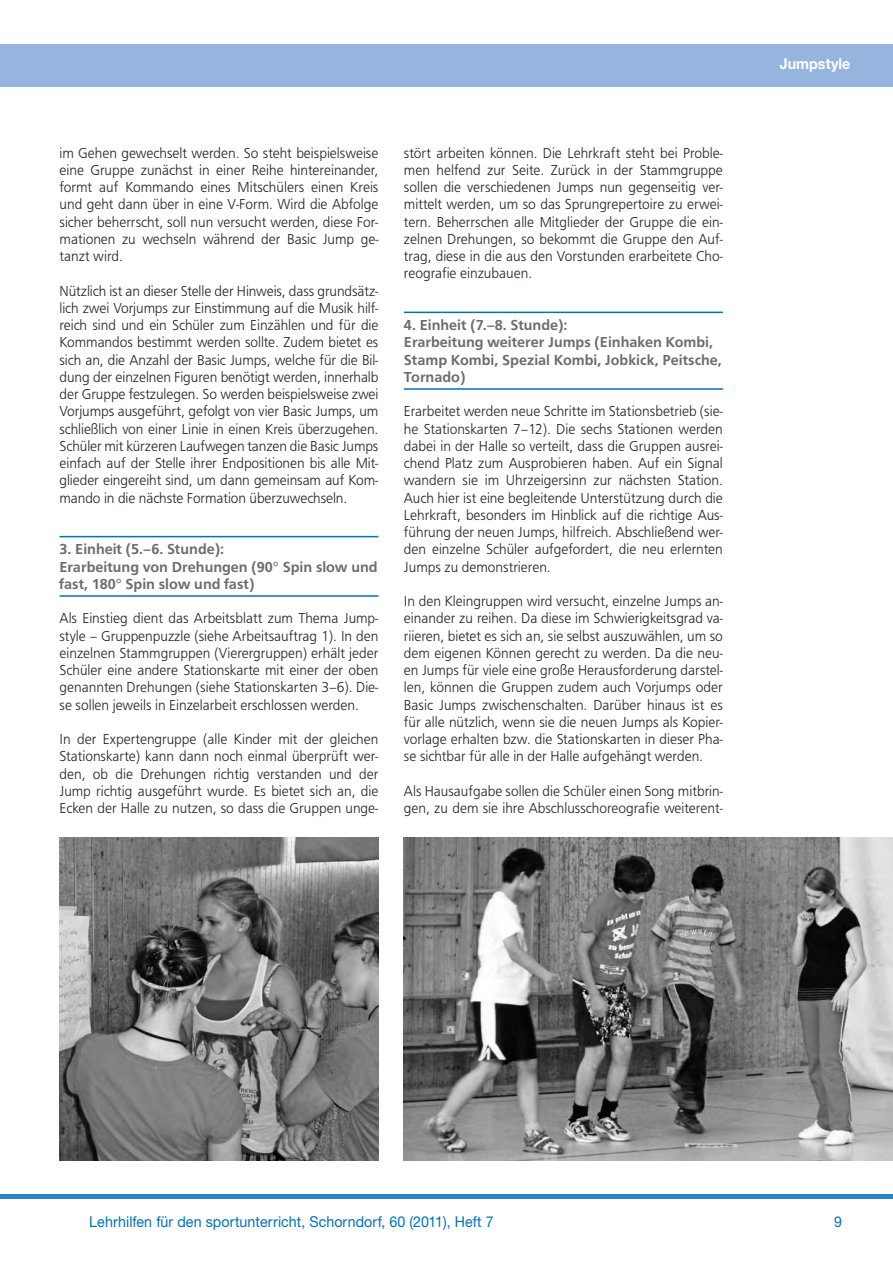
<style>
.page{position:relative;width:893px;height:1263px;background:#fff}
.page>*{position:absolute;margin:0;border:0;box-sizing:border-box;transform-origin:0 0}
.t1{font:300 15px/17.2px "Frutus T";color:#231f20;text-align:justify;scale:.95 1}
.t2{font:500 15px/17.2px "Frutus T";color:#6c6d70}
.t3{font:15px "Helvetica Neue CE";letter-spacing:.005em;color:#0072bc;scale:.95 1}
.t4{font:700 15px "Helvetica Neue CE";letter-spacing:.005em;color:#fff;scale:.95 1}
</style>
<div class="page">
<div style="left:0;top:1194px;width:893px;height:5px;background:#2783c5"></div>
<div style="left:0;top:44px;width:893px;height:43px;background:#95b5de"></div>
<hr style="left:60px;top:536px;width:318px;height:1px;background:#0072bc">
<hr style="left:60px;top:595px;width:318px;height:2px;background:#0072bc">
<hr style="left:404px;top:312px;width:319px;height:1px;background:#0072bc">
<hr style="left:404px;top:388px;width:319px;height:2px;background:#0072bc">
<img style="left:404px;top:838px;width:489px;height:323px">
<img style="left:60px;top:838px;width:318px;height:322px">
<p class="t1" style="left:60px;top:144px;width:337px">im Gehen gewechselt werden. So steht beispielsweise eine Gruppe zunächst in einer Reihe hintereinander, formt auf Kommando eines Mitschülers einen Kreis und geht dann über in eine V-Form. Wird die Abfolge sicher beherrscht, soll nun versucht werden, diese For&shy;mationen zu wechseln während der Basic Jump ge&shy;tanzt wird.</p>
<p class="t1" style="left:60px;top:282px;width:337px">Nützlich ist an dieser Stelle der Hinweis, dass grundsätz&shy;lich zwei Vorjumps zur Einstimmung auf die Musik hilf&shy;reich sind und ein Schüler zum Einzählen und für die Kommandos bestimmt werden sollte. Zudem bietet es sich an, die Anzahl der Basic Jumps, welche für die Bil&shy;dung der einzelnen Figuren benötigt werden, innerhalb der Gruppe festzulegen. So werden beispielsweise zwei Vorjumps ausgeführt, gefolgt von vier Basic Jumps, um schließlich von einer Linie in einen Kreis überzugehen.<br>Schüler mit kürzeren Laufwegen tanzen die Basic Jumps einfach auf der Stelle ihrer Endpositionen bis alle Mit&shy;glieder eingereiht sind, um dann gemeinsam auf Kom&shy;mando in die nächste Formation überzuwechseln.</p>
<p class="t2" style="left:60px;top:540px;width:320px">3. Einheit (5.–6. Stunde):<br>Erarbeitung von Drehungen (90° Spin slow und fast, 180° Spin slow und fast)</p>
<p class="t1" style="left:60px;top:609px;width:337px">Als Einstieg dient das Arbeitsblatt zum Thema Jump&shy;style – Gruppenpuzzle (siehe Arbeitsauftrag 1). In den einzelnen Stammgruppen (Vierergruppen) erhält jeder Schüler eine andere Stationskarte mit einer der oben genannten Drehungen (siehe Stationskarten 3–6). Die&shy;se sollen jeweils in Einzelarbeit erschlossen werden.</p>
<p class="t1" style="left:60px;top:730px;width:337px">In der Expertengruppe (alle Kinder mit der gleichen Stationskarte) kann dann noch einmal überprüft wer&shy;den, ob die Drehungen richtig verstanden und der Jump richtig ausgeführt wurde. Es bietet sich an, die Ecken der Halle zu nutzen, so dass die Gruppen unge-</p>
<p class="t1" style="left:404px;top:144px;width:337px">stört arbeiten können. Die Lehrkraft steht bei Proble&shy;men helfend zur Seite. Zurück in der Stammgruppe sollen die verschiedenen Jumps nun gegenseitig ver&shy;mittelt werden, um so das Sprungrepertoire zu erwei&shy;tern. Beherrschen alle Mitglieder der Gruppe die ein&shy;zelnen Drehungen, so bekommt die Gruppe den Auf&shy;trag, diese in die aus den Vorstunden erarbeitete Cho&shy;reografie einzubauen.</p>
<p class="t2" style="left:404px;top:316px;width:319px">4. Einheit (7.–8. Stunde):<br>Erarbeitung weiterer Jumps (Einhaken Kombi,<br>Stamp Kombi, Spezial Kombi, Jobkick, Peitsche,<br>Tornado)</p>
<p class="t1" style="left:404px;top:402px;width:337px">Erarbeitet werden neue Schritte im Stationsbetrieb (sie&shy;he Stationskarten 7–12). Die sechs Stationen werden dabei in der Halle so verteilt, dass die Gruppen ausrei&shy;chend Platz zum Ausprobieren haben. Auf ein Signal wandern sie im Uhrzeigersinn zur nächsten Station.<br>Auch hier ist eine begleitende Unterstützung durch die Lehrkraft, besonders im Hinblick auf die richtige Aus&shy;führung der neuen Jumps, hilfreich. Abschließend wer&shy;den einzelne Schüler aufgefordert, die neu erlernten Jumps zu demonstrieren.</p>
<p class="t1" style="left:404px;top:592px;width:337px">In den Kleingruppen wird versucht, einzelne Jumps an&shy;einander zu reihen. Da diese im Schwierigkeitsgrad va&shy;riieren, bietet es sich an, sie selbst auszuwählen, um so dem eigenen Können gerecht zu werden. Da die neu&shy;en Jumps für viele eine große Herausforderung darstel&shy;len, können die Gruppen zudem auch Vorjumps oder Basic Jumps zwischenschalten. Darüber hinaus ist es für alle nützlich, wenn sie die neuen Jumps als Kopier&shy;vorlage erhalten bzw. die Stationskarten in dieser Pha&shy;se sichtbar für alle in der Halle aufgehängt werden.</p>
<p class="t1" style="left:404px;top:782px;width:337px">Als Hausaufgabe sollen die Schüler einen Song mitbrin&shy;gen, zu dem sie ihre Abschlusschoreografie weiterent-</p>
<p class="t4" style="left:780px;top:54px;width:76px">Jumpstyle</p>
<p class="t3" style="left:89px;top:1213px;width:427px">Lehrhilfen für den sportunterricht, Schorndorf, 60 (2011), Heft 7</p>
<p class="t3" style="left:834px;top:1213px;width:10px">9</p>
</div>
